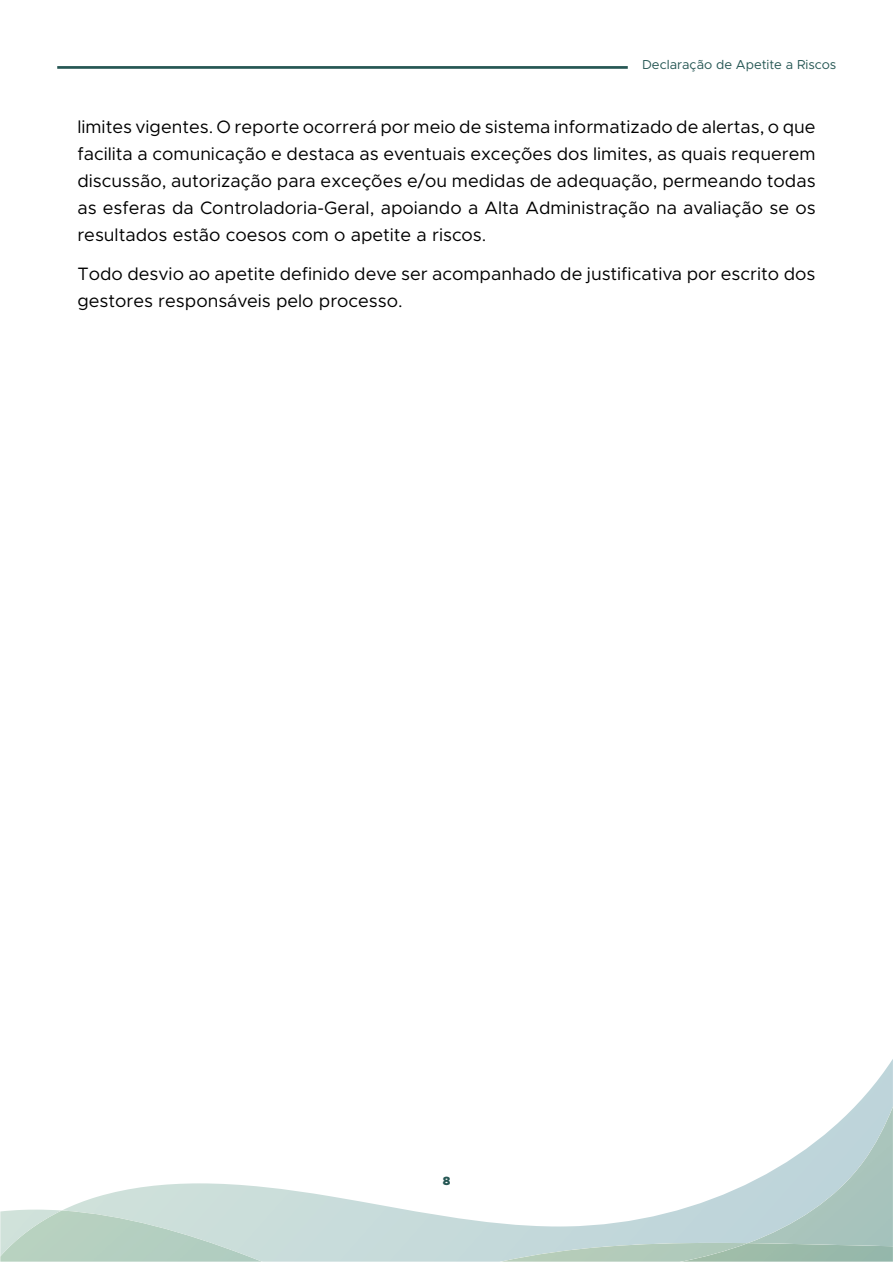
<style>
.page{position:relative;width:893px;height:1263px;background:#fff}
.page>*{position:absolute;margin:0;border:0;box-sizing:border-box;transform-origin:0 0}
.t1{font:18px/27px "Metropolis";color:#000;text-align:justify}
.t2{font:13.05px "Metropolis";color:#265754}
.t3{font:900 12px "Metropolis";color:#265754}
</style>
<div class="page">
<hr style="left:57px;top:66px;width:571px;height:3px;background:#265754">
<svg style="left:65px;top:1059px;width:828px;height:203px"></svg>
<svg style="left:495px;top:1106px;width:398px;height:156px"></svg>
<img style="left:681px;top:1243px;width:212px;height:19px">
<svg style="left:25px;top:1209px;width:240px;height:53px"></svg>
<img style="left:0;top:1210px;width:262px;height:52px">
<p class="t2" style="left:642px;top:56px;width:196px">Declaração de Apetite a Riscos</p>
<p class="t1" style="left:77px;top:114px;width:740px">limites vigentes. O reporte ocorrerá por meio de sistema informatizado de alertas, o que facilita a comunicação e destaca as eventuais exceções dos limites, as quais requerem discussão, autorização para exceções e/ou medidas de adequação, permeando todas as esferas da Controladoria-Geral, apoiando a Alta Administração na avaliação se os resultados estão coesos com o apetite a riscos.</p>
<p class="t1" style="left:77px;top:261px;width:740px">Todo desvio ao apetite definido deve ser acompanhado de justificativa por escrito dos gestores responsáveis pelo processo.</p>
<p class="t3" style="left:443px;top:1173px;width:9px">8</p>
</div>
